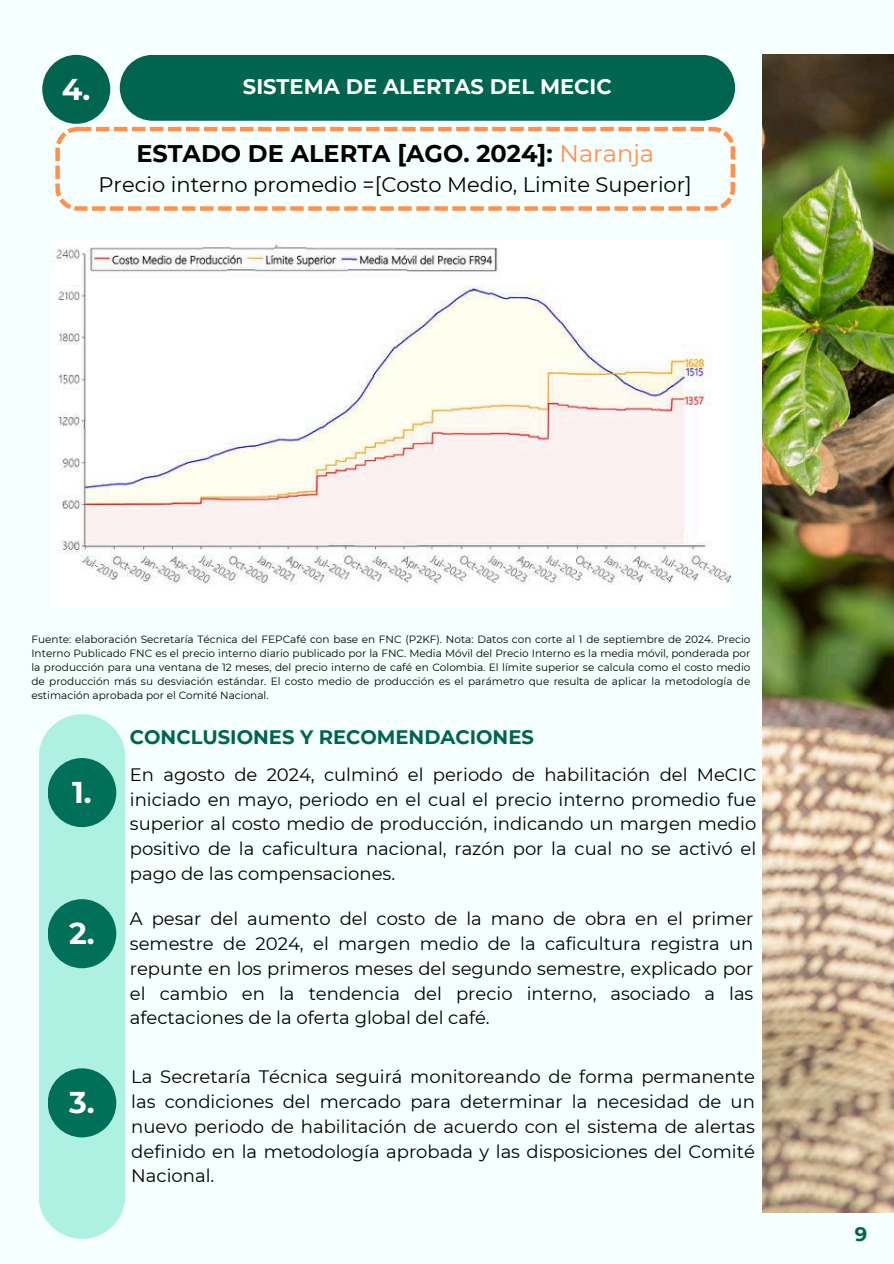
<style>
.page{position:relative;width:894px;height:1264px;background:#fff}
.page>*{position:absolute;margin:0;border:0;box-sizing:border-box;transform-origin:0 0}
.t1{font:700 30px "Montserrat";color:#fff}
.t2{font:700 24px "Montserrat";color:#000}
.t3{font:21px "Montserrat";color:#000}
.t4{font:700 21px "Montserrat";color:#fff}
.t5{font:700 19.5px "Montserrat";color:#01644f}
.t6{font:18px/24.8px "Montserrat";color:#000;text-align:justify}
.t7{font:10.5px/14px "Montserrat";color:#000;text-align:justify}
.s1{font-weight:400;color:#ff914d}
</style>
<div class="page">
<div style="left:0;top:0;width:893px;height:1263px;background:#f5fffd"></div>
<div style="left:120px;top:55px;width:614px;height:66px;background:#01644f"></div>
<div style="left:42px;top:55px;width:68px;height:69px;background:#01644f;border-radius:50%"></div>
<img style="left:762px;top:55px;width:130px;height:1157px">
<svg style="left:55px;top:127px;width:679px;height:84px"></svg>
<div style="left:39px;top:714px;width:86px;height:524px;background:#aef1e3;border-radius:43px"></div>
<div style="left:48px;top:758px;width:68px;height:69px;background:#007058;border-radius:50%"></div>
<div style="left:48px;top:899px;width:68px;height:69px;background:#007058;border-radius:50%"></div>
<div style="left:48px;top:1068px;width:68px;height:69px;background:#007058;border-radius:50%"></div>
<img style="left:53px;top:241px;width:678px;height:344px">
<h1 class="t1" style="left:62px;top:71px;width:30px">4.</h1>
<p class="t4" style="left:243px;top:74px;width:370px">SISTEMA DE ALERTAS DEL MECIC</p>
<h2 class="t2" style="left:136px;top:138px;width:519px">ESTADO DE ALERTA [AGO. 2024]: <span class="s1">Naranja</span></h2>
<p class="t3" style="left:98px;top:172px;width:594px">Precio interno promedio =[Costo Medio, Limite Superior]</p>
<p class="t7" style="left:31px;top:632px;width:720px">Fuente: elaboración Secretaría Técnica del FEPCafé con base en FNC (P2KF). Nota: Datos con corte al 1 de septiembre de 2024. Precio Interno Publicado FNC es el precio interno diario publicado por la FNC. Media Móvil del Precio Interno es la media móvil, ponderada por la producción para una ventana de 12 meses, del precio interno de café en Colombia. El límite superior se calcula como el costo medio de producción más su desviación estándar. El costo medio de producción es el parámetro que resulta de aplicar la metodología de estimación aprobada por el Comité Nacional.</p>
<h1 class="t1" style="left:72px;top:774px;width:21px">1.</h1>
<h1 class="t1" style="left:69px;top:915px;width:27px">2.</h1>
<h1 class="t1" style="left:69px;top:1084px;width:27px">3.</h1>
<p class="t5" style="left:130px;top:725px;width:405px">CONCLUSIONES Y RECOMENDACIONES</p>
<p class="t6" style="left:130px;top:762px;width:627px">En agosto de 2024, culminó el periodo de habilitación del MeCIC iniciado en mayo, periodo en el cual el precio interno promedio fue superior al costo medio de producción, indicando un margen medio positivo de la caficultura nacional, razón por la cual no se activó el pago de las compensaciones.</p>
<p class="t6" style="left:130px;top:906px;width:625px">A pesar del aumento del costo de la mano de obra en el primer semestre de 2024, el margen medio de la caficultura registra un repunte en los primeros meses del segundo semestre, explicado por el cambio en la tendencia del precio interno, asociado a las afectaciones de la oferta global del café.</p>
<p class="t6" style="left:131px;top:1064px;width:625px">La Secretaría Técnica seguirá monitoreando de forma permanente las condiciones del mercado para determinar la necesidad de un nuevo periodo de habilitación de acuerdo con el sistema de alertas definido en la metodología aprobada y las disposiciones del Comité Nacional.</p>
<p class="t5" style="left:854px;top:1222px;width:14px">9</p>
</div>
